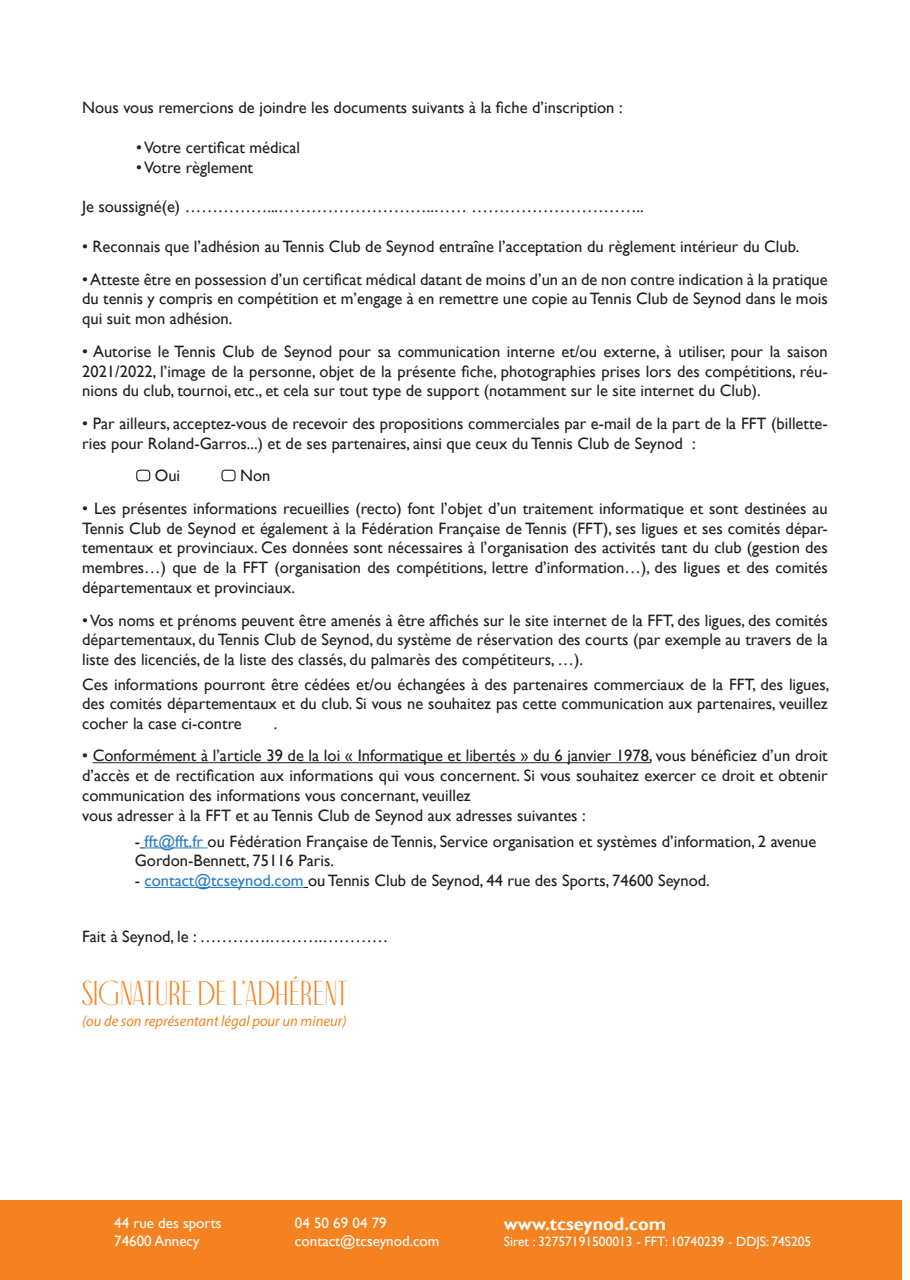
<style>
.page{position:relative;width:910px;height:1280px;background:#fff}
.page>*{position:absolute;margin:0;border:0;box-sizing:border-box;transform-origin:0 0}
.t1{font:34.5px "Antiga";color:#f58220}
.t2{font:700 18px "Gill Sans";color:#fff}
.t3{font:16.5px/19.8px "Gill Sans";color:#231f20;text-align:justify}
.t4{font:15px/18px "Gill Sans";color:#fff}
.t5{font:italic 15px "Myriad Pro";color:#f58220}
.t6{font:13.5px "Gill Sans";color:#fff}
.s1{color:#277dc1}
</style>
<div class="page">
<div style="left:0;top:1200px;width:901px;height:80px;background:#f58220"></div>
<hr style="left:93px;top:762px;width:558px;height:1px;background:#231f20">
<hr style="left:145px;top:847px;width:58px;height:1px;background:#277dc1">
<hr style="left:145px;top:887px;width:159px;height:1px;background:#277dc1">
<div style="left:136px;top:470px;width:14px;height:11px;border:1px solid #231f20;border-radius:3px"></div>
<div style="left:222px;top:470px;width:14px;height:11px;border:1px solid #231f20;border-radius:3px"></div>
<p class="t3" style="left:82px;top:98px;width:542px">Nous vous remercions de joindre les documents suivants à la fiche d’inscription :</p>
<p class="t3" style="left:136px;top:138px;width:165px">• Votre certificat médical</p>
<p class="t3" style="left:136px;top:158px;width:118px">• Votre règlement</p>
<p class="t3" style="left:82px;top:197px;width:563px">Je soussigné(e) ……………...………………………..…… …………………………..</p>
<p class="t3" style="left:82px;top:237px;width:719px">• Reconnais que l’adhésion au Tennis Club de Seynod entraîne l’acceptation du règlement intérieur du Club.</p>
<p class="t3" style="left:82px;top:269px;width:747px">• Atteste être en possession d’un certificat médical datant de moins d’un an de non contre indication à la pratique du tennis y compris en compétition et m’engage à en remettre une copie au Tennis Club de Seynod dans le mois qui suit mon adhésion.</p>
<p class="t3" style="left:82px;top:342px;width:747px">• Autorise le Tennis Club de Seynod pour sa communication interne et/ou externe, à utiliser, pour la saison 2021/2022, l’image de la personne, objet de la présente fiche, photographies prises lors des compétitions, réu&shy;nions du club, tournoi, etc., et cela sur tout type de support (notamment sur le site internet du Club).</p>
<p class="t3" style="left:82px;top:414px;width:747px">• Par ailleurs, acceptez-vous de recevoir des propositions commerciales par e-mail de la part de la FFT (billette&shy;ries pour Roland-Garros...) et de ses partenaires, ainsi que ceux du Tennis Club de Seynod :</p>
<p class="t3" style="left:155px;top:466px;width:27px">Oui</p>
<p class="t3" style="left:240px;top:466px;width:32px">Non</p>
<p class="t3" style="left:82px;top:499px;width:747px">• Les présentes informations recueillies (recto) font l’objet d’un traitement informatique et sont destinées au Tennis Club de Seynod et également à la Fédération Française de Tennis (FFT), ses ligues et ses comités dépar&shy;tementaux et provinciaux. Ces données sont nécessaires à l’organisation des activités tant du club (gestion des membres…) que de la FFT (organisation des compétitions, lettre d’information…), des ligues et des comités départementaux et provinciaux.</p>
<p class="t3" style="left:82px;top:610px;width:747px">• Vos noms et prénoms peuvent être amenés à être affichés sur le site internet de la FFT, des ligues, des comités départementaux, du Tennis Club de Seynod, du système de réservation des courts (par exemple au travers de la liste des licenciés, de la liste des classés, du palmarès des compétiteurs, …).</p>
<p class="t3" style="left:82px;top:674px;width:749px">Ces informations pourront être cédées et/ou échangées à des partenaires commerciaux de la FFT, des ligues, des comités départementaux et du club. Si vous ne souhaitez pas cette communication aux partenaires, veuillez cocher la case ci-contre</p>
<p class="t3" style="left:274px;top:714px;width:5px">.</p>
<p class="t3" style="left:82px;top:746px;width:747px">• Conformément à l’article 39 de la loi « Informatique et libertés » du 6 janvier 1978, vous bénéficiez d’un droit d’accès et de rectification aux informations qui vous concernent. Si vous souhaitez exercer ce droit et obtenir communication des informations vous concernant, veuillez</p>
<p class="t3" style="left:82px;top:806px;width:505px">vous adresser à la FFT et au Tennis Club de Seynod aux adresses suivantes :</p>
<p class="t3" style="left:135px;top:831px;width:683px">- <span class="s1">fft@fft.fr</span> ou Fédération Française de Tennis, Service organisation et systèmes d’information, 2 avenue</p>
<p class="t3" style="left:135px;top:851px;width:201px">Gordon-Bennett, 75116 Paris.</p>
<p class="t3" style="left:135px;top:871px;width:577px">- <span class="s1">contact@tcseynod.com</span> ou Tennis Club de Seynod, 44 rue des Sports, 74600 Seynod.</p>
<p class="t3" style="left:82px;top:926px;width:308px">Fait à Seynod, le : ………….……….…………</p>
<p class="t1" style="left:82px;top:975px;width:267px">SIGNATURE DE L’ADHÉRENT</p>
<p class="t5" style="left:82px;top:1012px;width:266px">(ou de son représentant légal pour un mineur)</p>
<p class="t4" style="left:114px;top:1214px;width:109px">44 rue des sports<br>74600 Annecy</p>
<p class="t4" style="left:295px;top:1214px;width:146px">04 50 69 04 79 contact@tcseynod.com</p>
<p class="t2" style="left:504px;top:1213px;width:164px">www.tcseynod.com</p>
<p class="t6" style="left:504px;top:1234px;width:309px">Siret : 32757191500013 - FFT: 10740239 - DDJS: 74S205</p>
</div>
